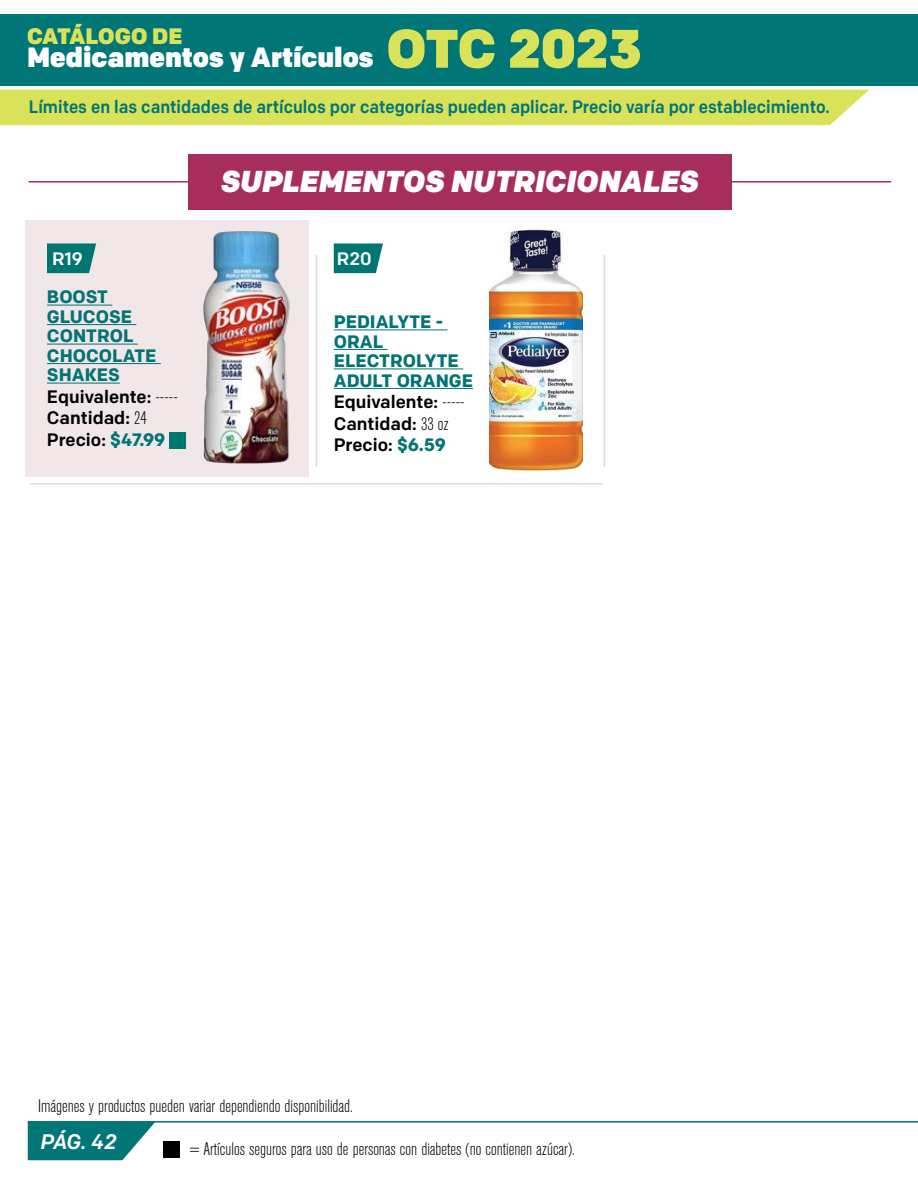
<style>
.page{position:relative;width:918px;height:1188px;background:#fff}
.page>*{position:absolute;margin:0;border:0;box-sizing:border-box;transform-origin:0 0}
.t1{font:900 54px "Colfax";letter-spacing:-.005em;color:#dae25a}
.t2{font:italic 900 30.15px "Colfax";color:#fff}
.t3{font:900 27.9px "Colfax";color:#fff}
.t4{font:900 22.35px "Colfax";letter-spacing:-.01em;color:#dae25a}
.t5{font:italic 500 21px "Colfax";color:#fff}
.t6{font:300 condensed 18px "Akzidenz Grotesk BE";color:#000}
.t7{font:500 18px "Colfax";color:#007677;scale:.92 1}
.t8{font:500 18px/21.6px "Colfax";color:#000}
.t9{font:700 18px/19.5px "Colfax";color:#017473}
.t10{font:500 18px "Colfax";color:#fff}
.s1{font-family:"Akzidenz Grotesk BE";font-weight:300;font-stretch:condensed}
.s2{font-weight:700;color:#017473}
</style>
<div class="page">
<div style="left:0;top:14px;width:918px;height:71px;background:#007677"></div>
<svg style="left:28px;top:1123px;width:127px;height:37px;background:#218788"></svg>
<hr style="left:28px;top:1121px;width:890px;height:2px;background:#017473">
<div style="left:26px;top:220px;width:283px;height:257px;background:#f2e7e8"></div>
<hr style="left:316px;top:255px;width:1px;height:212px;background:#dcddde">
<hr style="left:30px;top:483px;width:573px;height:2px;background:#dcddde">
<hr style="left:604px;top:255px;width:1px;height:212px;background:#dcddde">
<hr style="left:29px;top:181px;width:862px;height:2px;background:#a72e5c">
<div style="left:188px;top:154px;width:544px;height:56px;background:#a72e5c"></div>
<div style="left:163px;top:1142px;width:17px;height:16px;background:#000"></div>
<hr style="left:47px;top:305px;width:65px;height:1px;background:#017473">
<hr style="left:47px;top:324px;width:89px;height:1px;background:#017473">
<hr style="left:47px;top:344px;width:91px;height:1px;background:#017473">
<hr style="left:47px;top:363px;width:114px;height:1px;background:#017473">
<hr style="left:47px;top:383px;width:73px;height:1px;background:#017473">
<hr style="left:334px;top:329px;width:113px;height:1px;background:#017473">
<hr style="left:334px;top:349px;width:54px;height:1px;background:#017473">
<hr style="left:334px;top:368px;width:129px;height:1px;background:#017473">
<hr style="left:334px;top:388px;width:139px;height:1px;background:#017473">
<svg style="left:47px;top:243px;width:49px;height:30px"></svg>
<svg style="left:334px;top:243px;width:49px;height:30px"></svg>
<img style="left:490px;top:230px;width:92px;height:242px">
<div style="left:169px;top:432px;width:16px;height:16px;background:#007673"></div>
<img style="left:203px;top:231px;width:87px;height:233px">
<div style="left:0;top:90px;width:869px;height:35px;background:#dae25a"></div>
<p class="t4" style="left:27px;top:22px;width:157px">CATÁLOGO DE</p>
<h3 class="t3" style="left:27px;top:40px;width:348px">Medicamentos y Artículos</h3>
<h1 class="t1" style="left:387px;top:15px;width:257px">OTC 2023</h1>
<p class="t7" style="left:29px;top:95px;width:872px">Límites en las cantidades de artículos por categorías pueden aplicar. Precio varía por establecimiento.</p>
<h2 class="t2" style="left:221px;top:162px;width:480px">SUPLEMENTOS NUTRICIONALES</h2>
<p class="t10" style="left:52px;top:248px;width:32px">R19</p>
<p class="t10" style="left:337px;top:248px;width:36px">R20</p>
<p class="t9" style="left:47px;top:287px;width:111px">BOOST<br>GLUCOSE<br>CONTROL<br>CHOCOLATE<br>SHAKES</p>
<p class="t8" style="left:47px;top:386px;width:132px">Equivalente: <span class="s1">-----<br></span>Cantidad: <span class="s1">24<br></span>Precio: <span class="s2">$47.99</span></p>
<p class="t9" style="left:334px;top:312px;width:141px">PEDIALYTE -<br>ORAL<br>ELECTROLYTE<br>ADULT ORANGE</p>
<p class="t8" style="left:334px;top:391px;width:132px">Equivalente: <span class="s1">-----<br></span>Cantidad: <span class="s1">33 oz<br></span>Precio: <span class="s2">$6.59</span></p>
<p class="t6" style="left:38px;top:1096px;width:316px">Imágenes y productos pueden variar dependiendo disponibilidad.</p>
<p class="t5" style="left:40px;top:1129px;width:78px">PÁG. 42</p>
<p class="t6" style="left:190px;top:1139px;width:386px">= Artículos seguros para uso de personas con diabetes (no contienen azúcar).</p>
</div>
